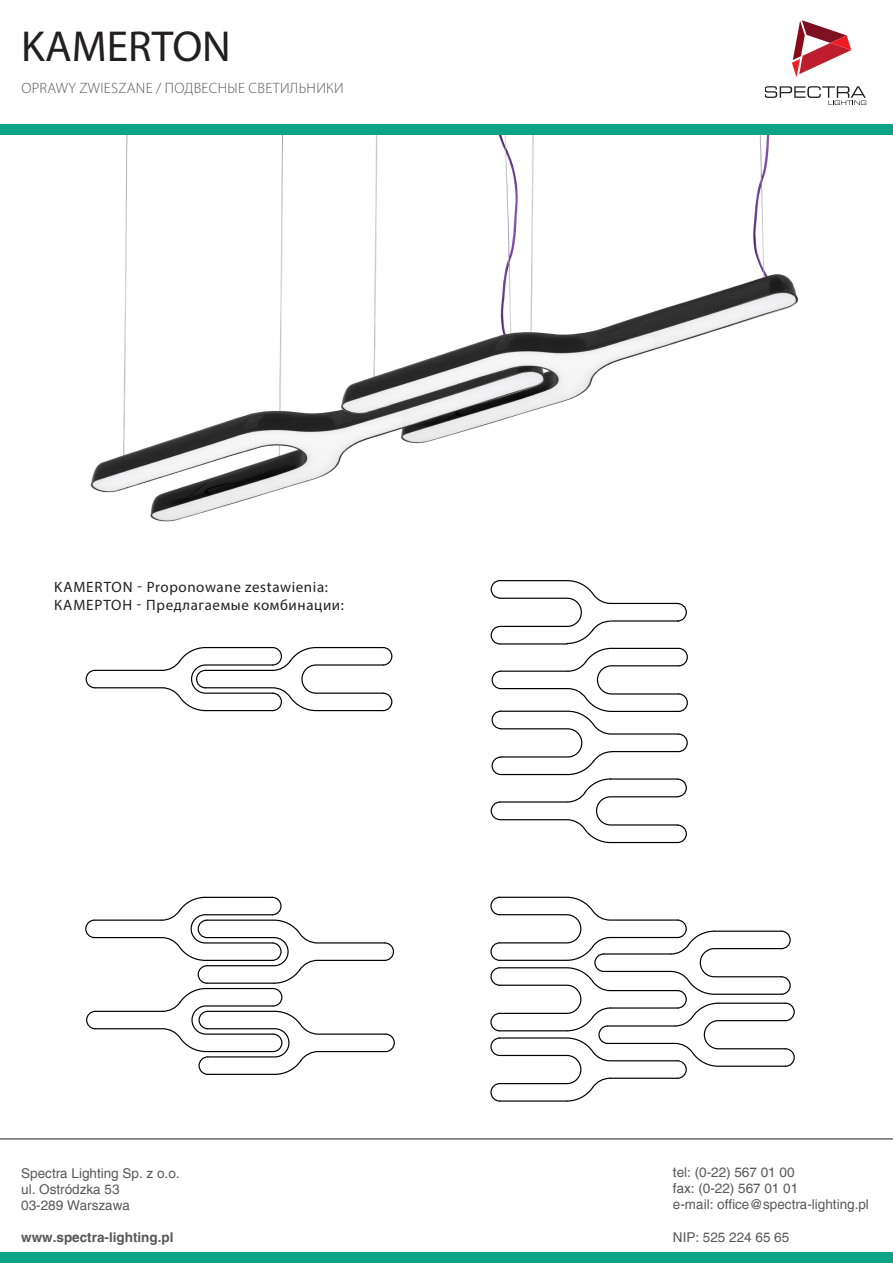
<style>
.page{position:relative;width:893px;height:1263px;background:#fff}
.page>*{position:absolute;margin:0;border:0;box-sizing:border-box;transform-origin:0 0}
.t1{font:43.5px "Myriad Pro";color:#231f20}
.t2{font:15px "Myriad Pro";letter-spacing:.04em;color:#231f20}
.t3{font:300 15px "Myriad Pro";letter-spacing:.02em;color:#57585a}
.t4{font:13.5px "Helvetica";color:#57585a}
.t5{font:700 13.5px "Helvetica";color:#57585a}
</style>
<div class="page">
<svg style="left:0;top:1138px;width:893px;height:2px;background:#908e8f"></svg>
<svg style="left:792px;top:20px;width:59px;height:57px"></svg>
<svg style="left:765px;top:86px;width:101px;height:19px"></svg>
<div style="left:0;top:125px;width:893px;height:10px;background:#0ca387"></div>
<div style="left:0;top:1252px;width:893px;height:11px;background:#0ca387"></div>
<img style="left:90px;top:135px;width:708px;height:387px">
<svg style="left:85px;top:896px;width:310px;height:179px"></svg>
<svg style="left:490px;top:896px;width:305px;height:206px"></svg>
<svg style="left:85px;top:647px;width:308px;height:65px"></svg>
<svg style="left:490px;top:580px;width:198px;height:264px"></svg>
<p class="t1" style="left:21px;top:19px;width:211px">KAMERTON</p>
<p class="t3" style="left:21px;top:80px;width:324px">OPRAWY ZWIESZANE / ПОДВЕСНЫЕ СВЕТИЛЬНИКИ</p>
<p class="t2" style="left:54px;top:577px;width:275px">KAMERTON - Proponowane zestawienia:</p>
<p class="t2" style="left:54px;top:595px;width:291px">КАМЕРТОН - Предлагаемые комбинации:</p>
<p class="t4" style="left:21px;top:1165px;width:160px">Spectra Lighting Sp. z o.o.</p>
<p class="t4" style="left:21px;top:1181px;width:100px">ul. Ostródzka 53</p>
<p class="t4" style="left:21px;top:1197px;width:110px">03-289 Warszawa</p>
<p class="t5" style="left:21px;top:1229px;width:154px">www.spectra-lighting.pl</p>
<p class="t4" style="left:673px;top:1164px;width:123px">tel: (0-22) 567 01 00</p>
<p class="t4" style="left:673px;top:1180px;width:127px">fax: (0-22) 567 01 01</p>
<p class="t4" style="left:673px;top:1197px;width:198px">e-mail: office@spectra-lighting.pl</p>
<p class="t4" style="left:673px;top:1229px;width:118px">NIP: 525 224 65 65</p>
</div>
